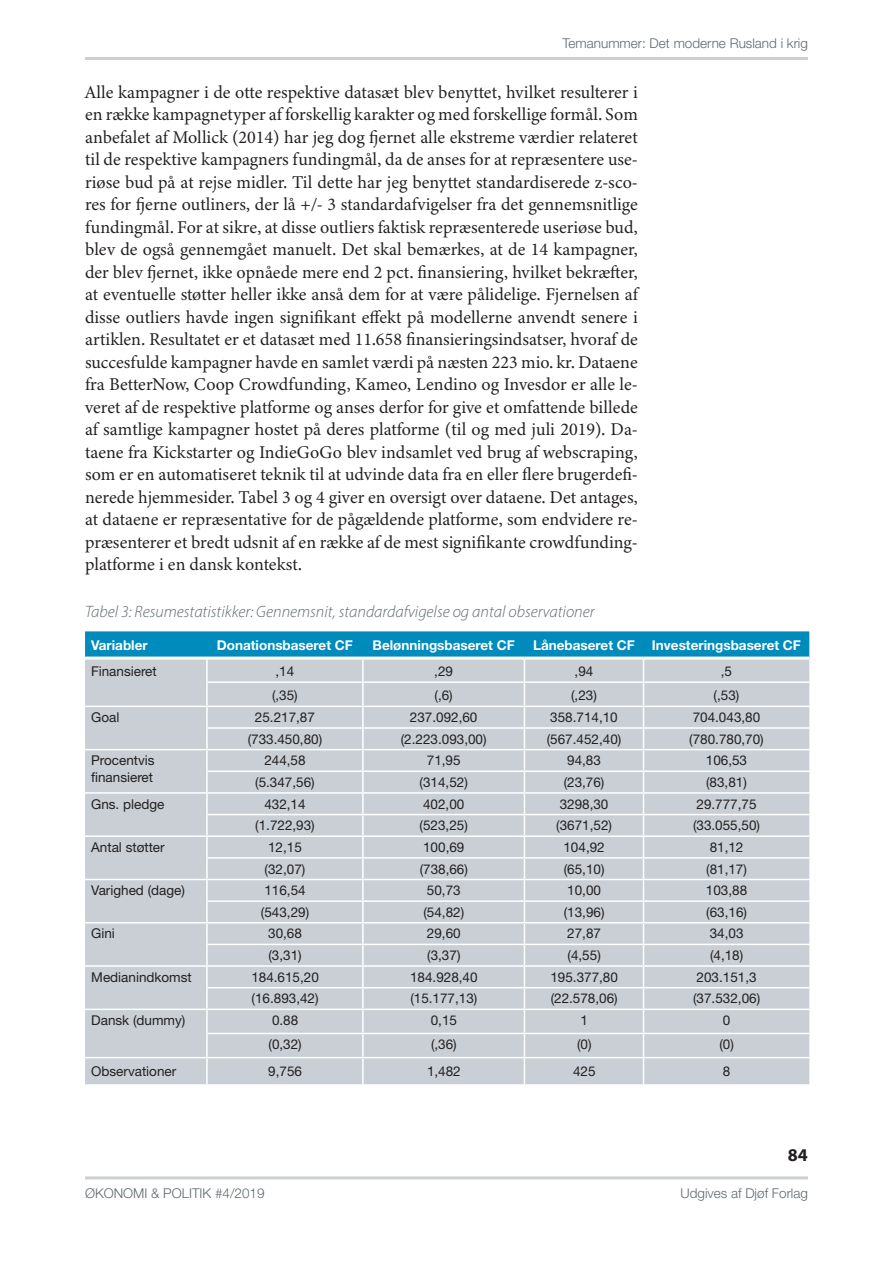
<style>
.page{position:relative;width:893px;height:1263px;background:#fff}
.page>*{position:absolute;margin:0;border:0;box-sizing:border-box;transform-origin:0 0}
.t1{font:18px/22.5px "Minion 3";color:#231f20;text-align:justify}
.t2{font:700 18px "Myriad Pro";color:#231f20}
.t3{font:italic 300 16.5px "Myriad Pro";color:#5e696f}
.t4{font:13.5px/16.5px "Helvetica Neue LT Std";color:#231f20}
.t5{font:700 13.5px "Helvetica Neue LT Std";color:#fff}
.t6{font:300 13.5px "Helvetica Neue LT Std";color:#5e696f}
</style>
<div class="page">
<hr style="left:85px;top:1176px;width:723px;height:3px;background:#c9cfd4">
<hr style="left:85px;top:57px;width:723px;height:3px;background:#c9cfd4">
<svg style="left:85px;top:631px;width:724px;height:453px;background:#c1ced5"></svg>
<p class="t6" style="left:563px;top:35px;width:247px">Temanummer: Det moderne Rusland i krig</p>
<p class="t1" style="left:85px;top:81px;width:554px">Alle kampagner i de otte respektive datasæt blev benyttet, hvilket resulterer i en række kampagnetyper af forskellig karakter og med forskellige formål. Som anbefalet af Mollick (2014) har jeg dog fjernet alle ekstreme værdier relateret til de respektive kampagners fundingmål, da de anses for at repræsentere use&shy;riøse bud på at rejse midler. Til dette har jeg benyttet standardiserede z-sco&shy;res for fjerne outliners, der lå +/- 3 standardafvigelser fra det gennemsnitlige fundingmål. For at sikre, at disse outliers faktisk repræsenterede useriøse bud, blev de også gennemgået manuelt. Det skal bemærkes, at de 14 kampagner, der blev fjernet, ikke opnåede mere end 2 pct. finansiering, hvilket bekræfter, at eventuelle støtter heller ikke anså dem for at være pålidelige. Fjernelsen af disse outliers havde ingen signifikant effekt på modellerne anvendt senere i artiklen. Resultatet er et datasæt med 11.658 finansieringsindsatser, hvoraf de succesfulde kampagner havde en samlet værdi på næsten 223 mio. kr. Dataene fra BetterNow, Coop Crowdfunding, Kameo, Lendino og Invesdor er alle le&shy;veret af de respektive platforme og anses derfor for give et omfattende billede af samtlige kampagner hostet på deres platforme (til og med juli 2019). Da&shy;taene fra Kickstarter og IndieGoGo blev indsamlet ved brug af webscraping, som er en automatiseret teknik til at udvinde data fra en eller flere brugerdefi&shy;nerede hjemmesider. Tabel 3 og 4 giver en oversigt over dataene. Det antages, at dataene er repræsentative for de pågældende platforme, som endvidere re&shy;præsenterer et bredt udsnit af en række af de mest signifikante crowdfunding&shy;platforme i en dansk kontekst.</p>
<p class="t3" style="left:85px;top:601px;width:511px">Tabel 3: Resumestatistikker: Gennemsnit, standardafvigelse og antal observationer</p>
<p class="t5" style="left:91px;top:636px;width:58px">Variabler</p>
<p class="t5" style="left:217px;top:636px;width:138px">Donationsbaseret CF</p>
<p class="t5" style="left:373px;top:636px;width:144px">Belønningsbaseret CF</p>
<p class="t5" style="left:533px;top:636px;width:103px">Lånebaseret CF</p>
<p class="t5" style="left:652px;top:636px;width:151px">Investeringsbaseret CF</p>
<p class="t4" style="left:91px;top:663px;width:67px">Finansieret</p>
<p class="t4" style="left:276px;top:663px;width:20px">,14</p>
<p class="t4" style="left:434px;top:663px;width:20px">,29</p>
<p class="t4" style="left:575px;top:663px;width:20px">,94</p>
<p class="t4" style="left:721px;top:663px;width:13px">,5</p>
<p class="t4" style="left:272px;top:687px;width:27px">(,35)</p>
<p class="t4" style="left:435px;top:687px;width:20px">(,6)</p>
<p class="t4" style="left:571px;top:687px;width:27px">(,23)</p>
<p class="t4" style="left:714px;top:687px;width:27px">(,53)</p>
<p class="t4" style="left:91px;top:709px;width:30px">Goal</p>
<p class="t4" style="left:255px;top:709px;width:62px">25.217,87</p>
<p class="t4" style="left:410px;top:709px;width:69px">237.092,60</p>
<p class="t4" style="left:550px;top:709px;width:69px">358.714,10</p>
<p class="t4" style="left:693px;top:709px;width:69px">704.043,80</p>
<p class="t4" style="left:248px;top:730px;width:76px">(733.450,80)</p>
<p class="t4" style="left:401px;top:730px;width:87px">(2.223.093,00)</p>
<p class="t4" style="left:547px;top:730px;width:76px">(567.452,40)</p>
<p class="t4" style="left:689px;top:730px;width:76px">(780.780,70)</p>
<p class="t4" style="left:91px;top:752px;width:65px">Procentvis finansieret</p>
<p class="t4" style="left:264px;top:752px;width:43px">244,58</p>
<p class="t4" style="left:427px;top:752px;width:35px">71,95</p>
<p class="t4" style="left:567px;top:752px;width:35px">94,83</p>
<p class="t4" style="left:706px;top:752px;width:43px">106,53</p>
<p class="t4" style="left:255px;top:774px;width:61px">(5.347,56)</p>
<p class="t4" style="left:420px;top:774px;width:50px">(314,52)</p>
<p class="t4" style="left:564px;top:774px;width:42px">(23,76)</p>
<p class="t4" style="left:706px;top:774px;width:42px">(83,81)</p>
<p class="t4" style="left:91px;top:795px;width:75px">Gns. pledge</p>
<p class="t4" style="left:264px;top:795px;width:43px">432,14</p>
<p class="t4" style="left:423px;top:795px;width:43px">402,00</p>
<p class="t4" style="left:560px;top:795px;width:50px">3298,30</p>
<p class="t4" style="left:696px;top:795px;width:62px">29.777,75</p>
<p class="t4" style="left:255px;top:817px;width:61px">(1.722,93)</p>
<p class="t4" style="left:420px;top:817px;width:50px">(523,25)</p>
<p class="t4" style="left:556px;top:817px;width:57px">(3671,52)</p>
<p class="t4" style="left:693px;top:817px;width:69px">(33.055,50)</p>
<p class="t4" style="left:91px;top:839px;width:75px">Antal støtter</p>
<p class="t4" style="left:268px;top:839px;width:35px">12,15</p>
<p class="t4" style="left:423px;top:839px;width:43px">100,69</p>
<p class="t4" style="left:563px;top:839px;width:43px">104,92</p>
<p class="t4" style="left:710px;top:839px;width:35px">81,12</p>
<p class="t4" style="left:265px;top:860px;width:42px">(32,07)</p>
<p class="t4" style="left:420px;top:860px;width:50px">(738,66)</p>
<p class="t4" style="left:564px;top:860px;width:42px">(65,10)</p>
<p class="t4" style="left:706px;top:860px;width:42px">(81,17)</p>
<p class="t4" style="left:91px;top:882px;width:95px">Varighed (dage)</p>
<p class="t4" style="left:264px;top:882px;width:43px">116,54</p>
<p class="t4" style="left:427px;top:882px;width:35px">50,73</p>
<p class="t4" style="left:567px;top:882px;width:35px">10,00</p>
<p class="t4" style="left:706px;top:882px;width:43px">103,88</p>
<p class="t4" style="left:261px;top:903px;width:50px">(543,29)</p>
<p class="t4" style="left:423px;top:903px;width:42px">(54,82)</p>
<p class="t4" style="left:564px;top:903px;width:42px">(13,96)</p>
<p class="t4" style="left:706px;top:903px;width:42px">(63,16)</p>
<p class="t4" style="left:91px;top:925px;width:25px">Gini</p>
<p class="t4" style="left:268px;top:925px;width:35px">30,68</p>
<p class="t4" style="left:427px;top:925px;width:35px">29,60</p>
<p class="t4" style="left:567px;top:925px;width:35px">27,87</p>
<p class="t4" style="left:710px;top:925px;width:35px">34,03</p>
<p class="t4" style="left:268px;top:947px;width:35px">(3,31)</p>
<p class="t4" style="left:427px;top:947px;width:35px">(3,37)</p>
<p class="t4" style="left:568px;top:947px;width:35px">(4,55)</p>
<p class="t4" style="left:710px;top:947px;width:35px">(4,18)</p>
<p class="t4" style="left:91px;top:968px;width:102px">Medianindkomst</p>
<p class="t4" style="left:251px;top:968px;width:69px">184.615,20</p>
<p class="t4" style="left:410px;top:968px;width:69px">184.928,40</p>
<p class="t4" style="left:550px;top:968px;width:69px">195.377,80</p>
<p class="t4" style="left:697px;top:968px;width:62px">203.151,3</p>
<p class="t4" style="left:252px;top:990px;width:69px">(16.893,42)</p>
<p class="t4" style="left:410px;top:990px;width:69px">(15.177,13)</p>
<p class="t4" style="left:551px;top:990px;width:69px">(22.578,06)</p>
<p class="t4" style="left:693px;top:990px;width:69px">(37.532,06)</p>
<p class="t4" style="left:91px;top:1012px;width:96px">Dansk (dummy)</p>
<p class="t4" style="left:272px;top:1012px;width:28px">0.88</p>
<p class="t4" style="left:431px;top:1012px;width:28px">0,15</p>
<p class="t4" style="left:580px;top:1012px;width:9px">1</p>
<p class="t4" style="left:723px;top:1012px;width:9px">0</p>
<p class="t4" style="left:268px;top:1036px;width:35px">(0,32)</p>
<p class="t4" style="left:431px;top:1036px;width:27px">(,36)</p>
<p class="t4" style="left:577px;top:1036px;width:16px">(0)</p>
<p class="t4" style="left:719px;top:1036px;width:16px">(0)</p>
<p class="t4" style="left:91px;top:1062px;width:87px">Observationer</p>
<p class="t4" style="left:268px;top:1062px;width:35px">9,756</p>
<p class="t4" style="left:427px;top:1062px;width:35px">1,482</p>
<p class="t4" style="left:573px;top:1062px;width:24px">425</p>
<p class="t4" style="left:723px;top:1062px;width:9px">8</p>
<p class="t2" style="left:788px;top:1143px;width:21px">84</p>
<p class="t6" style="left:85px;top:1185px;width:181px">ØKONOMI &amp; POLITIK #4/2019</p>
<p class="t6" style="left:681px;top:1185px;width:129px">Udgives af Djøf Forlag</p>
</div>
